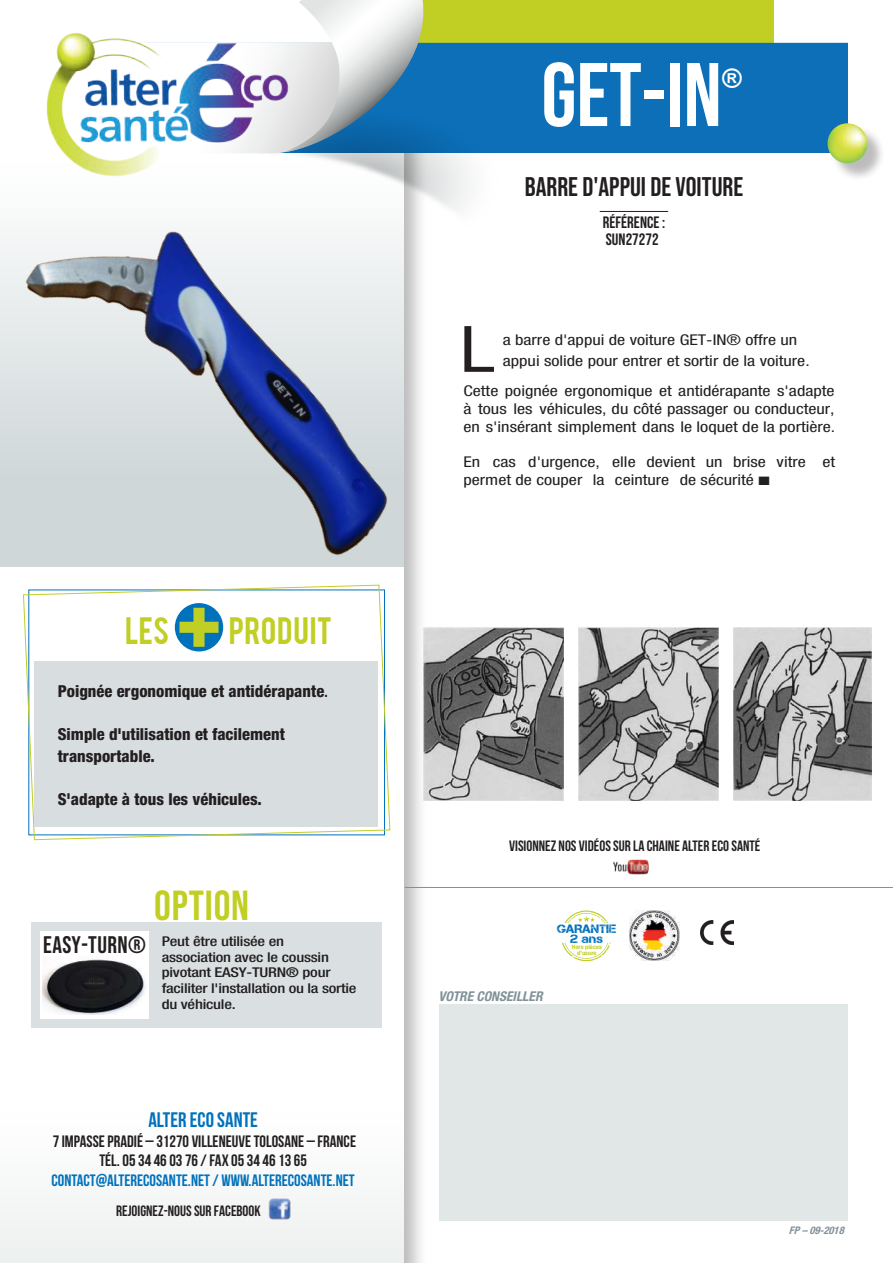
<style>
.page{position:relative;width:893px;height:1263px;background:#fff}
.page>*{position:absolute;margin:0;border:0;box-sizing:border-box;transform-origin:0 0}
.t1{font:90px "Bebas Neue";color:#fff}
.t2{font:condensed 64.05px "Helvetica Neue LT Std";color:#231f20;scale:1.22 1}
.t3{font:42px "Bebas Neue";letter-spacing:.02em;color:#c1ce23}
.t4{font:30px "Bebas";letter-spacing:.015em;color:#c1ce23}
.t5{font:27px "Bebas Neue";color:#231f20}
.t6{font:26.25px "Impact";color:#fff}
.t7{font:21px "Bebas Neue";color:#0072bc}
.t8{font:800 condensed 16.5px/21.5px "Helvetica Neue LT Std";color:#231f20}
.t9{font:16.5px/19.8px "Bebas Neue";color:#231f20;text-align:center}
.t10{font:16.5px "Bebas Neue";color:#0072bc}
.t11{font:16.5px "Bebas Neue";color:#231f20}
.t12{font:15px "Bebas Neue";color:#231f20}
.t13{font:condensed 14.85px/17.9px "Helvetica Neue LT Std";color:#231f20;scale:1.22 1}
.t14{font:500 condensed 13.5px/15.6px "Helvetica Neue LT Std";letter-spacing:-.015em;color:#231f20;scale:1.22 1}
.t15{font:italic 700 condensed 13.5px "Helvetica Neue LT Std";color:#819199}
.t16{font:12.15px/10.5px "Capture Smallz";color:#0072bc;text-align:center;scale:1.09 1}
.t17{font:italic 700 condensed 10.5px "Helvetica Neue LT Std";color:#819199}
.t18{font:700 condensed 6px/6px "Helvetica Neue LT Std";color:#c1ce23;text-align:center;scale:1.09 1}
.s1{font-weight:500}
.s2{font-family:"Bebas Neue";font-weight:400;font-stretch:normal;font-size:24px}
.s3{font-style:inherit}
</style>
<div class="page">
<div style="left:0;top:0;width:428px;height:1263px;background:#231f20;opacity:.3"></div>
<div style="left:0;top:0;width:403px;height:1263px;background:#fff"></div>
<div style="left:383px;top:0;width:391px;height:44px;background:#c1ce23"></div>
<div style="left:1px;top:1112px;width:403px;height:151px;background:#f6f8f8"></div>
<svg style="left:23px;top:615px;width:368px;height:225px"></svg>
<div style="left:34px;top:661px;width:344px;height:165px;background:#d8dddf"></div>
<div style="left:175px;top:603px;width:48px;height:48px;background:#0072bc;border-radius:50%"></div>
<svg style="left:179px;top:615px;width:40px;height:32px"></svg>
<div style="left:439px;top:1004px;width:408px;height:216px;background:#e1e6e7"></div>
<img style="left:613px;top:859px;width:36px;height:16px">
<img style="left:268px;top:1198px;width:22px;height:22px">
<div style="left:643px;top:43px;width:204px;height:110px;background:#0c6fb8"></div>
<img style="left:424px;top:42px;width:219px;height:170px">
<svg style="left:299px;top:0;width:125px;height:149px"></svg>
<img style="left:46px;top:24px;width:256px;height:125px">
<hr style="left:600px;top:211px;width:68px;height:1px;background:#231f20">
<div style="left:830px;top:126px;width:56px;height:56px;background:#231f20;opacity:.3"></div>
<svg style="left:827px;top:123px;width:40px;height:40px;background:#c2d77c"></svg>
<hr style="left:405px;top:887px;width:488px;height:1px;background:#819199">
<img style="left:701px;top:921px;width:33px;height:23px">
<svg style="left:562px;top:943px;width:49px;height:18px"></svg>
<svg style="left:564px;top:911px;width:44px;height:12px"></svg>
<div style="left:149px;top:922px;width:233px;height:105px;background:#dae0e1"></div>
<div style="left:31px;top:922px;width:351px;height:9px;background:#dae0e1"></div>
<div style="left:31px;top:1019px;width:351px;height:9px;background:#dae0e1"></div>
<div style="left:31px;top:922px;width:9px;height:105px;background:#dae0e1"></div>
<img style="left:43px;top:959px;width:104px;height:56px">
<img style="left:0;top:149px;width:450px;height:466px">
<img style="left:424px;top:628px;width:140px;height:172px">
<img style="left:733px;top:628px;width:139px;height:172px">
<img style="left:578px;top:628px;width:140px;height:172px">
<img style="left:629px;top:910px;width:50px;height:50px">
<h3 class="t4" style="left:125px;top:609px;width:46px">LES</h3>
<h3 class="t4" style="left:229px;top:609px;width:105px">PRODUIT</h3>
<p class="t8" style="left:58px;top:680px;width:272px">Poignée ergonomique et antidérapante<span class="s1">.</span></p>
<p class="t8" style="left:58px;top:723px;width:229px">Simple d'utilisation et facilement transportable.</p>
<p class="t8" style="left:58px;top:788px;width:206px">S'adapte à tous les véhicules.</p>
<h3 class="t3" style="left:154px;top:882px;width:96px">OPTION</h3>
<p class="t14" style="left:162px;top:934px;width:161px;text-indent:-118px"><span class="s2">EASY-TURN®</span> Peut être utilisée en association avec le coussin pivotant EASY-TURN® pour faciliter l'installation ou la sortie du véhicule.</p>
<h3 class="t7" style="left:148px;top:1108px;width:111px">ALTER ECO SANTE</h3>
<p class="t9" style="left:53px;top:1131px;width:305px">7 IMPASSE PRADIÉ – 31270 VILLENEUVE TOLOSANE – FRANCE<br>TÉL. 05 34 46 03 76 / FAX 05 34 46 13 65</p>
<p class="t10" style="left:52px;top:1171px;width:305px">CONTACT@ALTERECOSANTE.NET / WWW.ALTERECOSANTE.NET</p>
<p class="t12" style="left:116px;top:1202px;width:146px">REJOIGNEZ-NOUS SUR FACEBOO<span class="s3">K</span></p>
<h1 class="t1" style="left:541px;top:44px;width:182px">GET-IN</h1>
<h3 class="t6" style="left:722px;top:61px;width:22px">®</h3>
<h3 class="t5" style="left:525px;top:171px;width:220px">BARRE D'APPUI DE VOITURE</h3>
<p class="t9" style="left:603px;top:212px;width:64px">RÉFÉRENCE :</p>
<p class="t11" style="left:606px;top:230px;width:54px">SUN27272</p>
<h2 class="t2" style="left:460px;top:312px;width:30px">L</h2>
<p class="t13" style="left:503px;top:330px;width:253px;line-height:20.5px">a barre d'appui de voiture GET-IN® offre un appui solide pour entrer et sortir de la voiture.</p>
<p class="t13" style="left:463px;top:382px;width:306px;text-align:justify">Cette poignée ergonomique et antidérapante s'adapte à tous les véhicules, du côté passager ou conducteur, en s'insérant simplement dans le loquet de la portière.</p>
<p class="t13" style="left:463px;top:453px;width:306px">En cas d'urgence, elle devient un brise vitre et permet de couper la ceinture de sécurité ■</p>
<p class="t12" style="left:509px;top:837px;width:253px">VISIONNEZ NOS VIDÉOS SUR LA CHAINE ALTER ECO SANTÉ</p>
<p class="t16" style="left:557px;top:923px;width:56px">GARANTIE<br>2 ans</p>
<p class="t18" style="left:572px;top:944px;width:29px">Hors pièces d’usure</p>
<p class="t15" style="left:439px;top:988px;width:105px">VOTRE CONSEILLER</p>
<p class="t17" style="left:789px;top:1224px;width:60px">FP–09-2018</p>
</div>
